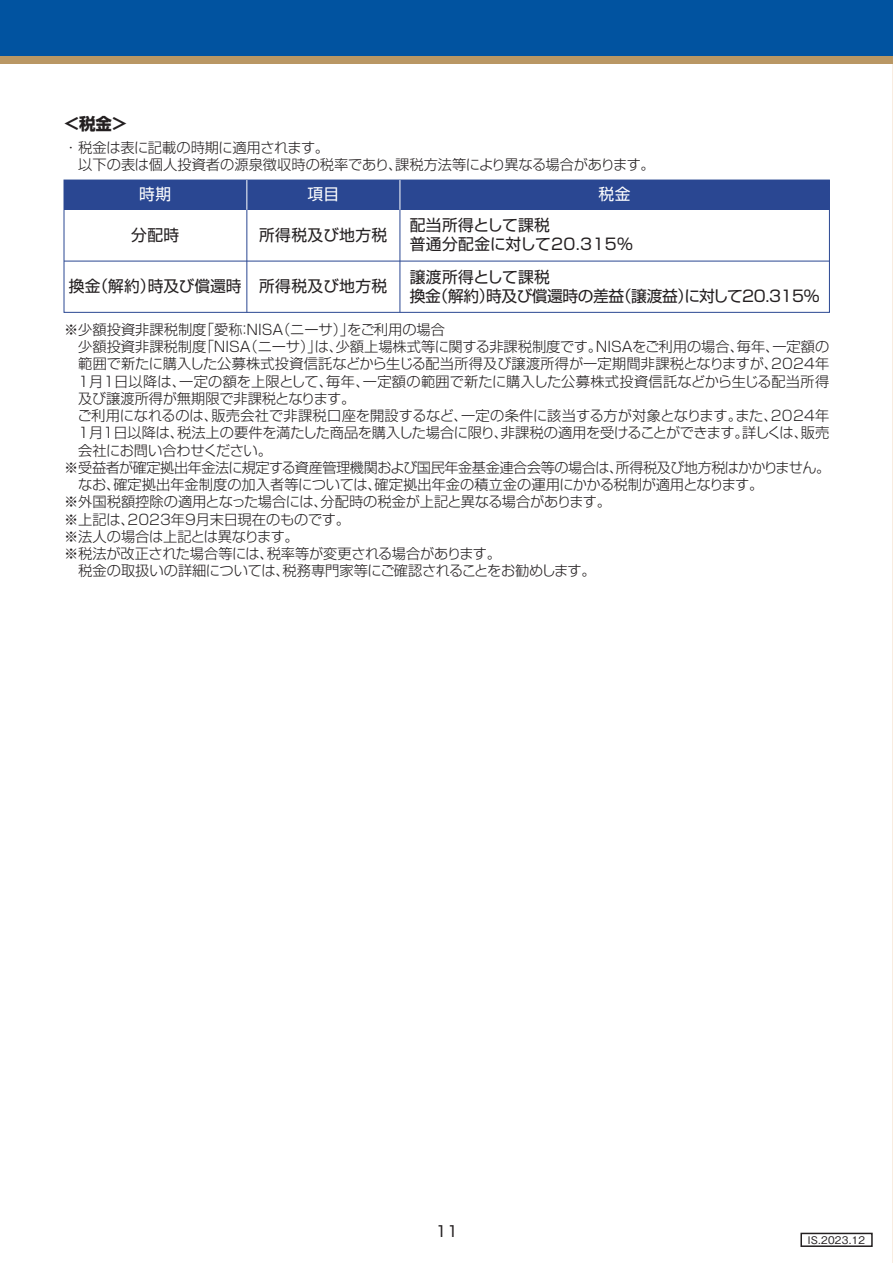
<style>
.page{position:relative;width:893px;height:1263px;background:#fff}
.page>*{position:absolute;margin:0;border:0;box-sizing:border-box;transform-origin:0 0}
.t1{font:700 16.5px "Shin Go Pr 5";color:#231f20}
.t2{font:15.75px/18.8px "Shin Go Pr 5";letter-spacing:.025em;color:#231f20}
.t3{font:15.75px/18.8px "Shin Go Pr 5";letter-spacing:-.025em;color:#231f20}
.t4{font:15.75px "Shin Go Pr 5";color:#231f20}
.t5{font:15.75px "Shin Go Pr 5";color:#fff}
.t6{font:15px "Shin Go Pr 5";color:#231f20}
.t7{font:300 14.25px/17.2px "Shin Go Pr 5";letter-spacing:-.01em;color:#231f20}
.t8{font:300 14.25px "Shin Go Pr 5";letter-spacing:.01em;color:#231f20}
.t9{font:500 10.5px "Gothic BBB Pr 5";letter-spacing:.025em;color:#231f20}
</style>
<div class="page">
<hr style="left:892px;top:0;width:1px;height:1263px;background:#f9ece0">
<div style="left:0;top:55px;width:893px;height:9px;background:#b99764"></div>
<div style="left:0;top:0;width:893px;height:55px;background:#0153a0"></div>
<hr style="left:64px;top:261px;width:765px;height:1px;background:#2a4792">
<div style="left:64px;top:180px;width:765px;height:30px;background:#2a4792"></div>
<hr style="left:400px;top:210px;width:1px;height:102px;background:#2a4792">
<hr style="left:400px;top:180px;width:1px;height:30px;background:#fff">
<hr style="left:246px;top:210px;width:1px;height:102px;background:#2a4792">
<hr style="left:247px;top:180px;width:1px;height:30px;background:#fff">
<div style="left:800px;top:1233px;width:73px;height:14px;border:2px solid #231f20"></div>
<p class="t1" style="left:64px;top:111px;width:65px">＜税金＞</p>
<p class="t7" style="left:78px;top:138px;width:578px;text-indent:-14px">・税金は表に記載の時期に適用されます。<br>以下の表は個人投資者の源泉徴収時の税率であり、課税方法等により異なる場合があります。</p>
<p class="t5" style="left:139px;top:181px;width:33px">時期</p>
<p class="t5" style="left:307px;top:181px;width:33px">項目</p>
<p class="t5" style="left:599px;top:181px;width:33px">税金</p>
<p class="t4" style="left:131px;top:222px;width:50px">分配時</p>
<p class="t4" style="left:69px;top:273px;width:174px">換金（解約）時及び償還時</p>
<p class="t2" style="left:410px;top:215px;width:225px">配当所得として課税<br>普通分配金に対して20.315％</p>
<p class="t2" style="left:259px;top:224px;width:130px">所得税及び地方税</p>
<p class="t2" style="left:259px;top:276px;width:130px">所得税及び地方税</p>
<p class="t3" style="left:410px;top:266px;width:411px">譲渡所得として課税<br>換金（解約）時及び償還時の差益（譲渡益）に対して20.315％</p>
<p class="t7" style="left:64px;top:319px;width:383px">※少額投資非課税制度「愛称：NISA（ニーサ）」をご利用の場合</p>
<p class="t7" style="left:78px;top:337px;width:753px">少額投資非課税制度「NISA（ニーサ）」は、少額上場株式等に関する非課税制度です。NISAをご利用の場合、毎年、一定額の</p>
<p class="t8" style="left:78px;top:352px;width:753px">範囲で新たに購入した公募株式投資信託などから生じる配当所得及び譲渡所得が一定期間非課税となりますが、2024年</p>
<p class="t8" style="left:78px;top:369px;width:752px">1月1日以降は、一定の額を上限として、毎年、一定額の範囲で新たに購入した公募株式投資信託などから生じる配当所得</p>
<p class="t7" style="left:78px;top:388px;width:279px">及び譲渡所得が無期限で非課税となります。</p>
<p class="t7" style="left:77px;top:406px;width:754px">ご利用になれるのは、販売会社で非課税口座を開設するなど、一定の条件に該当する方が対象となります。また、2024年</p>
<p class="t7" style="left:78px;top:423px;width:753px">1月1日以降は、税法上の要件を満たした商品を購入した場合に限り、非課税の適用を受けることができます。詳しくは、販売</p>
<p class="t7" style="left:78px;top:440px;width:195px">会社にお問い合わせください。</p>
<p class="t7" style="left:64px;top:457px;width:768px">※受益者が確定拠出年金法に規定する資産管理機関および国民年金基金連合会等の場合は、所得税及び地方税はかかりません。</p>
<p class="t7" style="left:78px;top:475px;width:687px">なお、確定拠出年金制度の加入者等については、確定拠出年金の積立金の運用にかかる税制が適用となります。</p>
<p class="t7" style="left:64px;top:492px;width:549px">※外国税額控除の適用となった場合には、分配時の税金が上記と異なる場合があります。</p>
<p class="t7" style="left:64px;top:509px;width:288px">※上記は、2023年9月末日現在のものです。</p>
<p class="t7" style="left:64px;top:526px;width:236px">※法人の場合は上記とは異なります。</p>
<p class="t7" style="left:64px;top:544px;width:438px">※税法が改正された場合等には、税率等が変更される場合があります。</p>
<p class="t7" style="left:78px;top:561px;width:519px">税金の取扱いの詳細については、税務専門家等にご確認されることをお勧めします。</p>
<p class="t6" style="left:435px;top:1219px;width:24px">11</p>
<p class="t9" style="left:808px;top:1231px;width:59px">IS.2023.12</p>
</div>
